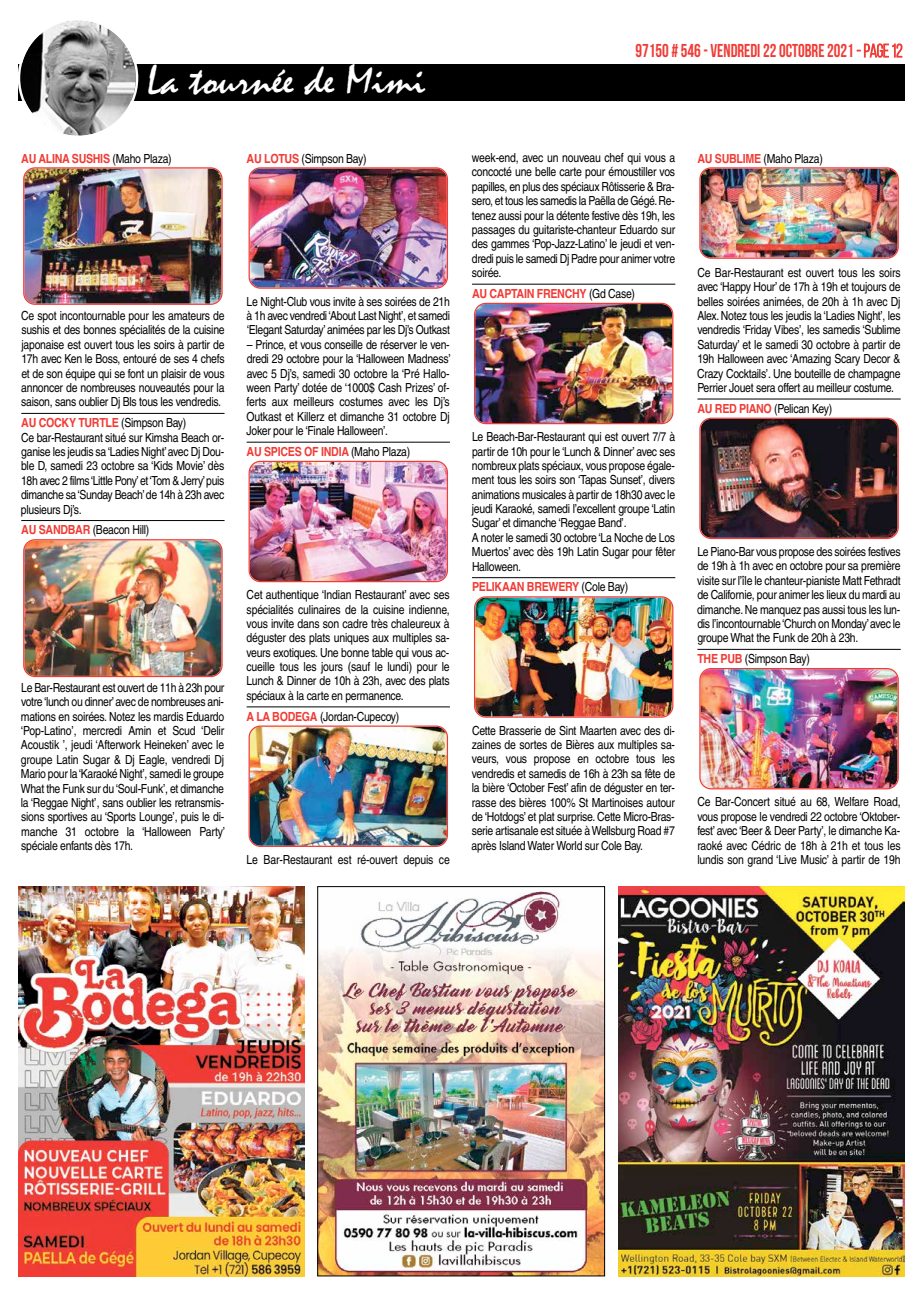
<style>
.page{position:relative;width:922px;height:1294px;background:#fff}
.page>*{position:absolute;margin:0;border:0;box-sizing:border-box;transform-origin:0 0}
.t1{font:42.25px "Mistral";color:#fff;scale:1.07 1}
.t2{font:700 18.62px "Bebas Neue";color:#f03c36;scale:.9 1}
.t3{font:12.5px/14.4px "Helvetica";letter-spacing:-.025em;color:#000;text-align:justify;scale:.84 1}
.t4{font:700 12.5px "Helvetica";letter-spacing:-.025em;color:#f03c36;scale:.85 1}
.s1{font-weight:400}
.s2{font-weight:400;color:#000}
.s3{font-weight:700;color:#f03c36}
</style>
<div class="page">
<div style="left:18px;top:64px;width:886px;height:36px;background:#000"></div>
<svg style="left:18px;top:20px;width:120px;height:116px"></svg>
<svg style="left:856px;top:43px;width:46px;height:15px"></svg>
<img style="left:19px;top:886px;width:285px;height:390px">
<img style="left:319px;top:891px;width:283px;height:383px">
<div style="left:317px;top:886px;width:287px;height:390px;border:1px solid #000"></div>
<img style="left:618px;top:886px;width:286px;height:390px">
<hr style="left:21px;top:413px;width:203px;height:1px;background:#000">
<hr style="left:21px;top:520px;width:203px;height:1px;background:#000">
<hr style="left:246px;top:442px;width:204px;height:1px;background:#000">
<hr style="left:246px;top:706px;width:204px;height:1px;background:#000">
<hr style="left:472px;top:284px;width:203px;height:1px;background:#000">
<hr style="left:472px;top:577px;width:203px;height:1px;background:#000">
<hr style="left:697px;top:399px;width:203px;height:1px;background:#000">
<hr style="left:697px;top:649px;width:203px;height:1px;background:#000">
<img style="left:23px;top:539px;width:199px;height:138px">
<img style="left:474px;top:303px;width:199px;height:121px">
<img style="left:474px;top:596px;width:199px;height:121px">
<img style="left:248px;top:167px;width:200px;height:122px">
<img style="left:248px;top:461px;width:200px;height:121px">
<img style="left:699px;top:167px;width:199px;height:92px">
<img style="left:699px;top:417px;width:199px;height:122px">
<img style="left:23px;top:167px;width:199px;height:138px">
<img style="left:248px;top:725px;width:200px;height:122px">
<img style="left:699px;top:668px;width:199px;height:121px">
<h1 class="t1" style="left:147px;top:57px;width:262px">La tournée de Mimi</h1>
<h2 class="t2" style="left:635px;top:41px;width:298px">97150 # 546 - VENDREDI 22 OCTOBRE 2021 <span class="s1">- page12</span></h2>
<p class="t4" style="left:21px;top:148px;width:178px">AU ALINA SUSHIS <span class="s2">(Maho Plaza)</span></p>
<p class="t3" style="left:21px;top:308px;width:244px">Ce spot incontournable pour les amateurs de sushis et des bonnes spécialités de la cuisine japonaise est ouvert tous les soirs à partir de 17h avec Ken le Boss, entouré de ses 4 chefs et de son équipe qui se font un plaisir de vous annoncer de nombreuses nouveautés pour la saison, sans oublier Dj Bls tous les vendredis.</p>
<p class="t3" style="left:21px;top:415px;width:244px;text-align:left"><span class="s3">AU COCKY TURTLE</span> (Simpson Bay)<br>Ce bar-Restaurant situé sur Kimsha Beach or&shy;ganise les jeudis sa ‘Ladies Night’avec Dj Dou&shy;ble D, samedi 23 octobre sa ‘Kids Movie’ dès 18h avec 2 films‘Little Pony’et‘Tom &amp; Jerry’puis dimanche sa‘Sunday Beach’de 14h à 23h avec plusieurs Dj’s.</p>
<p class="t3" style="left:21px;top:522px;width:154px"><span class="s3">AU SANDBAR</span> (Beacon Hill)</p>
<p class="t3" style="left:21px;top:680px;width:245px">Le Bar-Restaurant est ouvert de 11h à 23h pour votre‘lunch ou dinner’avec de nombreuses ani&shy;mations en soirées. Notez les mardis Eduardo ‘Pop-Latino’, mercredi Amin et Scud ‘Delir Acoustik ’, jeudi ‘Afterwork Heineken’ avec le groupe Latin Sugar &amp; Dj Eagle, vendredi Dj Mario pour la‘Karaoké Night’, samedi le groupe What the Funk sur du ‘Soul-Funk’, et dimanche la ‘Reggae Night’, sans oublier les retransmis&shy;sions sportives au ‘Sports Lounge’, puis le di&shy;manche 31 octobre la ‘Halloween Party’ spéciale enfants dès 17h.</p>
<p class="t3" style="left:246px;top:151px;width:144px"><span class="s3">AU LOTUS</span> (Simpson Bay)</p>
<p class="t3" style="left:246px;top:294px;width:243px">Le Night-Club vous invite à ses soirées de 21h à 1h avec vendredi ‘About Last Night’, et samedi ‘Elegant Saturday’animées par les Dj’s Outkast</p>
<p class="t3" style="left:246px;top:337px;width:244px">– Prince, et vous conseille de réserver le ven&shy;dredi 29 octobre pour la ‘Halloween Madness’ avec 5 Dj’s, samedi 30 octobre la ‘Pré Hallo&shy;ween Party’ dotée de ‘1000$ Cash Prizes’ of&shy;ferts aux meilleurs costumes avec les Dj’s Outkast et Killerz et dimanche 31 octobre Dj Joker pour le ‘Finale Halloween’.</p>
<p class="t4" style="left:246px;top:441px;width:194px">AU SPICES OF INDIA <span class="s2">(Maho Plaza)</span></p>
<p class="t3" style="left:246px;top:587px;width:244px">Cet authentique ‘Indian Restaurant’ avec ses spécialités culinaires de la cuisine indienne, vous invite dans son cadre très chaleureux à déguster des plats uniques aux multiples sa&shy;veurs exotiques. Une bonne table qui vous ac&shy;cueille tous les jours (sauf le lundi) pour le Lunch &amp; Dinner de 10h à 23h, avec des plats spéciaux à la carte en permanence.</p>
<p class="t3" style="left:246px;top:709px;width:183px"><span class="s3">A LA BODEGA</span> (Jordan-Cupecoy)</p>
<p class="t3" style="left:246px;top:852px;width:243px">Le Bar-Restaurant est ré-ouvert depuis ce</p>
<p class="t3" style="left:471px;top:150px;width:244px">week-end, avec un nouveau chef qui vous a concocté une belle carte pour émoustiller vos papilles, en plus des spéciaux Rôtisserie &amp; Bra&shy;sero, et tous les samedis la Paëlla de Gégé.Re&shy;tenez aussi pour la détente festive dès 19h, les passages du guitariste-chanteur Eduardo sur des gammes ‘Pop-Jazz-Latino’ le jeudi et ven&shy;dredi puis le samedi Dj Padre pour animer votre soirée.</p>
<p class="t4" style="left:472px;top:283px;width:193px">AU CAPTAIN FRENCHY <span class="s2">(Gd Case)</span></p>
<p class="t3" style="left:471px;top:429px;width:244px;text-align:left">Le Beach-Bar-Restaurant qui est ouvert 7/7 à partir de 10h pour le ‘Lunch &amp; Dinner’ avec ses nombreux plats spéciaux, vous propose égale&shy;ment tous les soirs son ‘Tapas Sunset’, divers animations musicales à partir de 18h30 avec le jeudi Karaoké, samedi l’excellent groupe ‘Latin Sugar’ et dimanche ‘Reggae Band’.<br>A noter le samedi 30 octobre ‘La Noche de Los Muertos’ avec dès 19h Latin Sugar pour fêter Halloween.</p>
<p class="t4" style="left:472px;top:577px;width:185px">PELIKAAN BREWERY <span class="s2">(Cole Bay)</span></p>
<p class="t3" style="left:471px;top:723px;width:244px">Cette Brasserie de Sint Maarten avec des di&shy;zaines de sortes de Bières aux multiples sa&shy;veurs, vous propose en octobre tous les vendredis et samedis de 16h à 23h sa fête de la bière ‘October Fest’ afin de déguster en ter&shy;rasse des bières 100% St Martinoises autour de ‘Hotdogs’ et plat surprise. Cette Micro-Bras&shy;serie artisanale est située à Wellsburg Road #7 après Island Water World sur Cole Bay.</p>
<p class="t3" style="left:697px;top:151px;width:151px"><span class="s3">AU SUBLIME</span> (Maho Plaza)</p>
<p class="t3" style="left:697px;top:265px;width:243px">Ce Bar-Restaurant est ouvert tous les soirs avec ‘Happy Hour’ de 17h à 19h et toujours de belles soirées animées, de 20h à 1h avec Dj Alex. Notez tous les jeudis la ‘Ladies Night’, les vendredis ‘Friday Vibes’, les samedis ‘Sublime Saturday’ et le samedi 30 octobre à partir de 19h Halloween avec ‘Amazing Scary Decor &amp; Crazy Cocktails’. Une bouteille de champagne Perrier Jouet sera offert au meilleur costume.</p>
<p class="t3" style="left:697px;top:401px;width:162px"><span class="s3">AU RED PIANO</span> (Pelican Key)</p>
<p class="t3" style="left:697px;top:544px;width:243px">Le Piano-Bar vous propose des soirées festives de 19h à 1h avec en octobre pour sa première visite sur l’île le chanteur-pianiste Matt Fethradt de Californie, pour animer les lieux du mardi au dimanche. Ne manquez pas aussi tous les lun&shy;dis l’incontournable‘Church on Monday’avec le groupe What the Funk de 20h à 23h.</p>
<p class="t3" style="left:697px;top:651px;width:135px"><span class="s3">THE PUB</span> (Simpson Bay)</p>
<p class="t3" style="left:697px;top:794px;width:243px">Ce Bar-Concert situé au 68, Welfare Road, vous propose le vendredi 22 octobre ‘Oktober&shy;fest’ avec ‘Beer &amp; Deer Party’, le dimanche Ka&shy;raoké avec Cédric de 18h à 21h et tous les lundis son grand ‘Live Music’ à partir de 19h</p>
</div>
